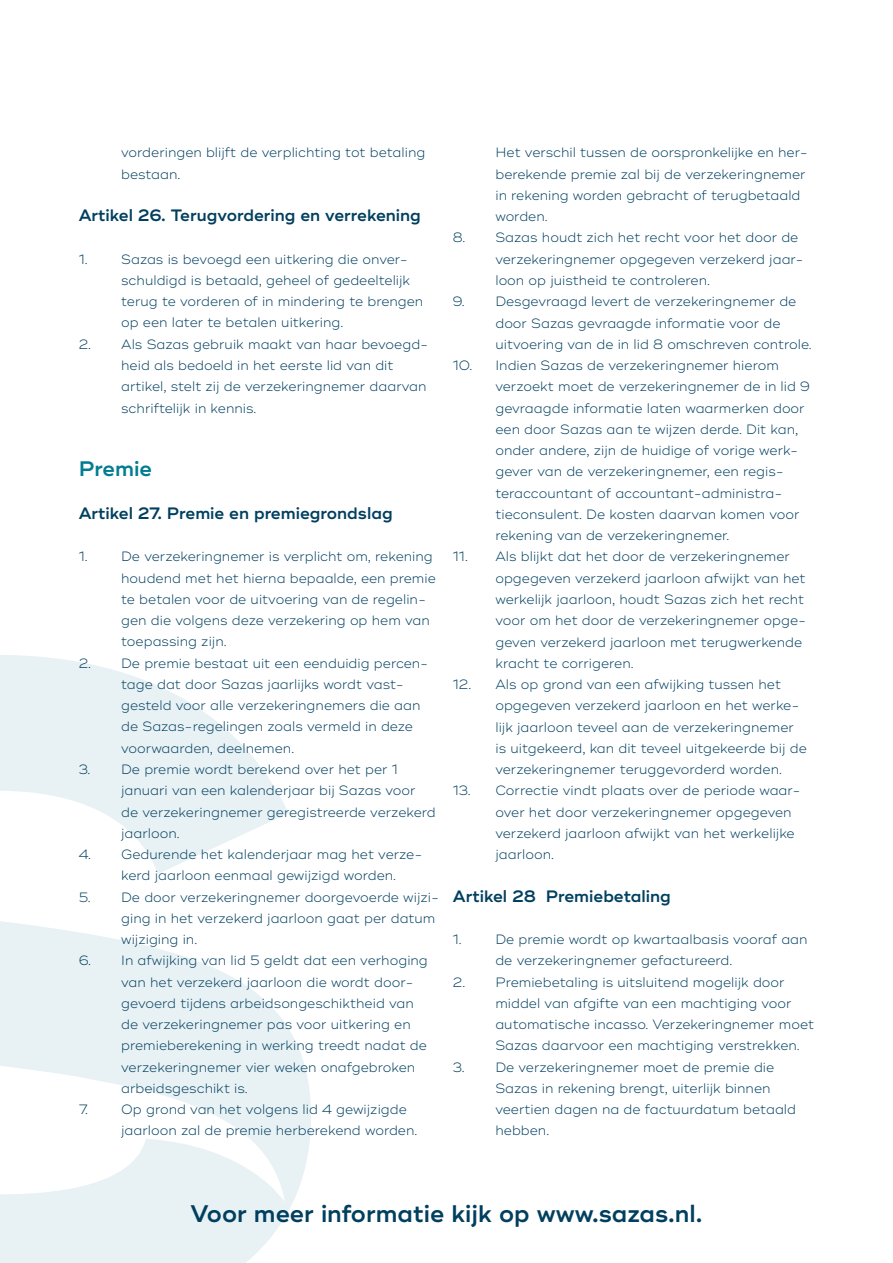
<style>
.page{position:relative;width:893px;height:1263px;background:#fff}
.page>*{position:absolute;margin:0;border:0;box-sizing:border-box;transform-origin:0 0}
.t1{font:600 24px "Ridley Grotesk";color:#003f5f}
.t2{font:600 21px "Ridley Grotesk";color:#007d90}
.t3{font:600 16.5px "Ridley Grotesk";color:#003f5f}
.t4{font:300 13.5px/21.3px "Ridley Grotesk";color:#003f5f}
</style>
<div class="page">
<svg style="left:0;top:655px;width:311px;height:608px;fill:#e8f1f4"></svg>
<p class="t4" style="left:121px;top:142px;width:306px">vorderingen blijft de verplichting tot betaling bestaan.</p>
<p class="t3" style="left:79px;top:205px;width:344px">Artikel 26. Terugvordering en verrekening</p>
<p class="t4" style="left:79px;top:249px;width:10px">1.</p>
<p class="t4" style="left:121px;top:249px;width:304px">Sazas is bevoegd een uitkering die onver&shy;schuldigd is betaald, geheel of gedeeltelijk terug te vorderen of in mindering te brengen op een later te betalen uitkering.</p>
<p class="t4" style="left:121px;top:334px;width:309px;text-indent:-43px">2. Als Sazas gebruik maakt van haar bevoegd&shy;heid als bedoeld in het eerste lid van dit artikel, stelt zij de verzekeringnemer daarvan schriftelijk in kennis.</p>
<h2 class="t2" style="left:79px;top:456px;width:75px">Premie</h2>
<p class="t3" style="left:79px;top:503px;width:315px">Artikel 27. Premie en premiegrondslag</p>
<p class="t4" style="left:79px;top:546px;width:10px">1.</p>
<p class="t4" style="left:121px;top:546px;width:316px">De verzekeringnemer is verplicht om, rekening houdend met het hierna bepaalde, een premie te betalen voor de uitvoering van de regelin&shy;gen die volgens deze verzekering op hem van toepassing zijn.</p>
<p class="t4" style="left:121px;top:653px;width:309px;text-indent:-43px">2. De premie bestaat uit een eenduidig percen&shy;tage dat door Sazas jaarlijks wordt vast&shy;gesteld voor alle verzekeringnemers die aan de Sazas-regelingen zoals vermeld in deze voorwaarden, deelnemen.</p>
<p class="t4" style="left:121px;top:759px;width:316px;text-indent:-43px">3. De premie wordt berekend over het per 1 januari van een kalenderjaar bij Sazas voor de verzekeringnemer geregistreerde verzekerd jaarloon.</p>
<p class="t4" style="left:121px;top:844px;width:303px;text-indent:-43px">4. Gedurende het kalenderjaar mag het verze&shy;kerd jaarloon eenmaal gewijzigd worden.</p>
<p class="t4" style="left:121px;top:886px;width:320px;text-indent:-43px">5. De door verzekeringnemer doorgevoerde wijzi&shy;ging in het verzekerd jaarloon gaat per datum wijziging in.</p>
<p class="t4" style="left:79px;top:950px;width:351px">6. In afwijking van lid 5 geldt dat een verhoging</p>
<p class="t4" style="left:121px;top:971px;width:294px">van het verzekerd jaarloon die wordt door-</p>
<p class="t4" style="left:121px;top:993px;width:294px">gevoerd tijdens arbeidsongeschiktheid van</p>
<p class="t4" style="left:121px;top:1014px;width:291px">de verzekeringnemer pas voor uitkering en</p>
<p class="t4" style="left:121px;top:1035px;width:307px">premieberekening in werking treedt nadat de</p>
<p class="t4" style="left:121px;top:1057px;width:296px">verzekeringnemer vier weken onafgebroken</p>
<p class="t4" style="left:121px;top:1078px;width:128px">arbeidsgeschikt is.</p>
<p class="t4" style="left:79px;top:1099px;width:11px">7.</p>
<p class="t4" style="left:121px;top:1099px;width:298px">Op grond van het volgens lid 4 gewijzigde jaarloon zal de premie herberekend worden.</p>
<p class="t4" style="left:495px;top:142px;width:314px">Het verschil tussen de oorspronkelijke en her&shy;berekende premie zal bij de verzekeringnemer in rekening worden gebracht of terugbetaald worden.</p>
<p class="t4" style="left:495px;top:227px;width:310px;text-indent:-43px">8. Sazas houdt zich het recht voor het door de verzekeringnemer opgegeven verzekerd jaar&shy;loon op juistheid te controleren.</p>
<p class="t4" style="left:495px;top:291px;width:318px;text-indent:-43px">9. Desgevraagd levert de verzekeringnemer de door Sazas gevraagde informatie voor de uitvoering van de in lid 8 omschreven controle.</p>
<p class="t4" style="left:495px;top:355px;width:316px;text-indent:-43px">10. Indien Sazas de verzekeringnemer hierom verzoekt moet de verzekeringnemer de in lid 9 gevraagde informatie laten waarmerken door een door Sazas aan te wijzen derde. Dit kan, onder andere, zijn de huidige of vorige werk&shy;gever van de verzekeringnemer, een regis&shy;teraccountant of accountant-administra&shy;tieconsulent. De kosten daarvan komen voor rekening van de verzekeringnemer.</p>
<p class="t4" style="left:495px;top:546px;width:312px;text-indent:-43px">11. Als blijkt dat het door de verzekeringnemer opgegeven verzekerd jaarloon afwijkt van het werkelijk jaarloon, houdt Sazas zich het recht voor om het door de verzekeringnemer opge&shy;geven verzekerd jaarloon met terugwerkende kracht te corrigeren.</p>
<p class="t4" style="left:495px;top:674px;width:313px;text-indent:-43px">12. Als op grond van een afwijking tussen het opgegeven verzekerd jaarloon en het werke&shy;lijk jaarloon teveel aan de verzekeringnemer is uitgekeerd, kan dit teveel uitgekeerde bij de verzekeringnemer teruggevorderd worden.</p>
<p class="t4" style="left:495px;top:780px;width:307px;text-indent:-43px">13. Correctie vindt plaats over de periode waar&shy;over het door verzekeringnemer opgegeven verzekerd jaarloon afwijkt van het werkelijke jaarloon.</p>
<p class="t3" style="left:453px;top:886px;width:219px">Artikel 28 Premiebetaling</p>
<p class="t4" style="left:453px;top:929px;width:10px">1.</p>
<p class="t4" style="left:495px;top:929px;width:314px">De premie wordt op kwartaalbasis vooraf aan de verzekeringnemer gefactureerd.</p>
<p class="t4" style="left:495px;top:971px;width:320px;text-indent:-43px">2. Premiebetaling is uitsluitend mogelijk door middel van afgifte van een machtiging voor automatische incasso. Verzekeringnemer moet Sazas daarvoor een machtiging verstrekken.</p>
<p class="t4" style="left:495px;top:1056px;width:302px;text-indent:-43px">3. De verzekeringnemer moet de premie die Sazas in rekening brengt, uiterlijk binnen veertien dagen na de factuurdatum betaald hebben.</p>
<h1 class="t1" style="left:191px;top:1199px;width:513px">Voor meer informatie kijk op www.sazas.nl.</h1>
</div>
